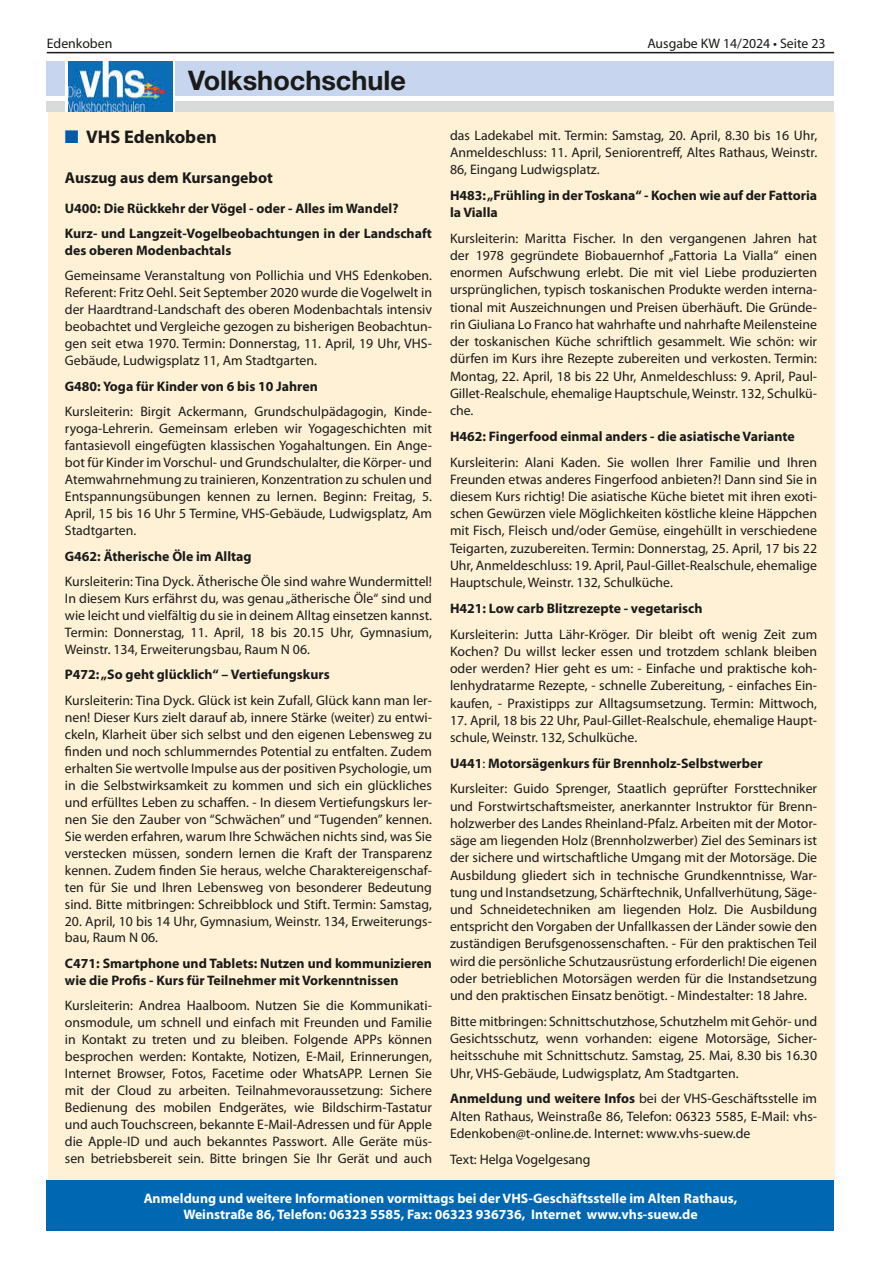
<style>
.page{position:relative;width:881px;height:1263px;background:#fff}
.page>*{position:absolute;margin:0;border:0;box-sizing:border-box;transform-origin:0 0}
.t1{font:700 27px "Helvetica Neue LT";color:#1a1a18}
.t2{font:700 18.3px "Myriad Pro";color:#1a1a18}
.t3{font:700 15.75px "Myriad Pro";color:#1a1a18}
.t4{font:13.8px/17.2px "Myriad Pro";color:#1a1a18;text-align:justify}
.t5{font:700 13.8px/25.5px "Myriad Pro";color:#1a1a18}
.t6{font:700 13.8px/15.1px "Myriad Pro";color:#fff;text-align:center}
.s1{font-weight:700}
.s2{color:#005ca9}
</style>
<div class="page">
<hr style="left:47px;top:52px;width:786px;height:1px;background:#1a1a18">
<div style="left:48px;top:112px;width:785px;height:1068px;background:#fff1d6"></div>
<div style="left:47px;top:1180px;width:786px;height:51px;background:#0068b3"></div>
<div style="left:47px;top:62px;width:786px;height:34px;background:#c7d5ee"></div>
<div style="left:47px;top:102px;width:786px;height:10px;background:#d9dada"></div>
<div style="left:65px;top:62px;width:110px;height:50px;background:linear-gradient(to bottom,#fff,#fff)"></div>
<img style="left:68px;top:62px;width:104px;height:50px">
<p class="t4" style="left:47px;top:34px;width:67px">Edenkoben</p>
<p class="t4" style="left:647px;top:34px;width:180px">Ausgabe KW 14/2024 • Seite 23</p>
<h1 class="t1" style="left:188px;top:64px;width:219px">Volkshochschule</h1>
<p class="t4" style="left:450px;top:126px;width:368px">das Ladekabel mit. Termin: Samstag, 20. April, 8.30 bis 16 Uhr, Anmeldeschluss: 11. April, Seniorentreff, Altes Rathaus, Weinstr.<br>86, Eingang Ludwigsplatz.</p>
<p class="t5" style="left:450px;top:186px;width:368px;line-height:17.2px">H483: „Frühling in der Toskana“ - Kochen wie auf der Fattoria la Vialla</p>
<p class="t4" style="left:450px;top:229px;width:368px">Kursleiterin: Maritta Fischer. In den vergangenen Jahren hat der 1978 gegründete Biobauernhof „Fattoria La Vialla“ einen enormen Aufschwung erlebt. Die mit viel Liebe produzierten ursprünglichen, typisch toskanischen Produkte werden interna&shy;tional mit Auszeichnungen und Preisen überhäuft. Die Gründe&shy;rin Giuliana Lo Franco hat wahrhafte und nahrhafte Meilensteine der toskanischen Küche schriftlich gesammelt. Wie schön: wir dürfen im Kurs ihre Rezepte zubereiten und verkosten. Termin:<br>Montag, 22. April, 18 bis 22 Uhr, Anmeldeschluss: 9. April, Paul-Gillet-Realschule, ehemalige Hauptschule, Weinstr. 132, Schulkü&shy;che.</p>
<p class="t5" style="left:450px;top:423px;width:346px">H462: Fingerfood einmal anders - die asiatische Variante</p>
<p class="t4" style="left:450px;top:453px;width:368px">Kursleiterin: Alani Kaden. Sie wollen Ihrer Familie und Ihren Freunden etwas anderes Fingerfood anbieten?! Dann sind Sie in diesem Kurs richtig! Die asiatische Küche bietet mit ihren exoti&shy;schen Gewürzen viele Möglichkeiten köstliche kleine Häppchen mit Fisch, Fleisch und/oder Gemüse, eingehüllt in verschiedene Teigarten, zuzubereiten. Termin: Donnerstag, 25. April, 17 bis 22<br>Uhr, Anmeldeschluss: 19. April, Paul-Gillet-Realschule, ehemalige Hauptschule, Weinstr. 132, Schulküche.</p>
<p class="t5" style="left:450px;top:595px;width:254px">H421: Low carb Blitzrezepte - vegetarisch</p>
<p class="t4" style="left:450px;top:625px;width:368px">Kursleiterin: Jutta Lähr-Kröger. Dir bleibt oft wenig Zeit zum Kochen? Du willst lecker essen und trotzdem schlank bleiben oder werden? Hier geht es um: - Einfache und praktische koh&shy;lenhydratarme Rezepte, - schnelle Zubereitung, - einfaches Ein&shy;kaufen, - Praxistipps zur Alltagsumsetzung. Termin: Mittwoch,</p>
<p class="t4" style="left:450px;top:711px;width:368px">17. April, 18 bis 22 Uhr, Paul-Gillet-Realschule, ehemalige Haupt&shy;schule, Weinstr. 132, Schulküche.</p>
<p class="t4" style="left:450px;top:750px;width:368px;line-height:25.8px"><span class="s1">U441</span>: <span class="s1">Motorsägenkurs für Brennholz-Selbstwerber<br></span>Kursleiter: Guido Sprenger, Staatlich geprüfter Forsttechniker</p>
<p class="t4" style="left:450px;top:797px;width:368px">und Forstwirtschaftsmeister, anerkannter Instruktor für Brenn&shy;holzwerber des Landes Rheinland-Pfalz. Arbeiten mit der Motor&shy;säge am liegenden Holz (Brennholzwerber) Ziel des Seminars ist der sichere und wirtschaftliche Umgang mit der Motorsäge. Die Ausbildung gliedert sich in technische Grundkenntnisse, War&shy;tung und Instandsetzung, Schärftechnik, Unfallverhütung, Säge&shy;und Schneidetechniken am liegenden Holz. Die Ausbildung entspricht den Vorgaben der Unfallkassen der Länder sowie den zuständigen Berufsgenossenschaften. - Für den praktischen Teil wird die persönliche Schutzausrüstung erforderlich! Die eigenen oder betrieblichen Motorsägen werden für die Instandsetzung und den praktischen Einsatz benötigt. - Mindestalter: 18 Jahre.</p>
<p class="t4" style="left:450px;top:1012px;width:368px">Bitte mitbringen: Schnittschutzhose, Schutzhelm mit Gehör- und Gesichtsschutz, wenn vorhanden: eigene Motorsäge, Sicher&shy;heitsschuhe mit Schnittschutz. Samstag, 25. Mai, 8.30 bis 16.30<br>Uhr, VHS-Gebäude, Ludwigsplatz, Am Stadtgarten.</p>
<p class="t4" style="left:450px;top:1090px;width:368px"><span class="s1">Anmeldung und weitere Infos</span> bei der VHS-Geschäftsstelle im Alten Rathaus, Weinstraße 86, Telefon: 06323 5585, E-Mail: vhs-Edenkoben@t-online.de. Internet: www.vhs-suew.de</p>
<p class="t4" style="left:450px;top:1150px;width:142px">Text: Helga Vogelgesang</p>
<p class="t6" style="left:144px;top:1191px;width:595px">Anmeldung und weitere Informationen vormittags bei der VHS-Geschäftsstelle im Alten Rathaus,<br>Weinstraße 86, Telefon: 06323 5585, Fax: 06323 936736, Internet www.vhs-suew.de</p>
<h2 class="t2" style="left:65px;top:125px;width:153px"><span class="s2">■</span> VHS Edenkoben</h2>
<p class="t3" style="left:65px;top:167px;width:209px">Auszug aus dem Kursangebot</p>
<p class="t5" style="left:65px;top:195px;width:368px">U400: Die Rückkehr der Vögel - oder - Alles im Wandel?<br>Kurz- und Langzeit-Vogelbeobachtungen in der Landschaft</p>
<p class="t5" style="left:65px;top:237px;width:168px">des oberen Modenbachtals</p>
<p class="t4" style="left:65px;top:267px;width:368px">Gemeinsame Veranstaltung von Pollichia und VHS Edenkoben.<br>Referent: Fritz Oehl. Seit September 2020 wurde die Vogelwelt in der Haardtrand-Landschaft des oberen Modenbachtals intensiv beobachtet und Vergleiche gezogen zu bisherigen Beobachtun&shy;gen seit etwa 1970. Termin: Donnerstag, 11. April, 19 Uhr, VHS-Gebäude, Ludwigsplatz 11, Am Stadtgarten.</p>
<p class="t5" style="left:65px;top:373px;width:254px">G480: Yoga für Kinder von 6 bis 10 Jahren</p>
<p class="t4" style="left:65px;top:403px;width:368px">Kursleiterin: Birgit Ackermann, Grundschulpädagogin, Kinde&shy;ryoga-Lehrerin. Gemeinsam erleben wir Yogageschichten mit fantasievoll eingefügten klassischen Yogahaltungen. Ein Ange&shy;bot für Kinder im Vorschul- und Grundschulalter, die Körper- und Atemwahrnehmung zu trainieren, Konzentration zu schulen und Entspannungsübungen kennen zu lernen. Beginn: Freitag, 5.<br>April, 15 bis 16 Uhr 5 Termine, VHS-Gebäude, Ludwigsplatz, Am Stadtgarten.</p>
<p class="t5" style="left:65px;top:543px;width:188px">G462: Ätherische Öle im Alltag</p>
<p class="t4" style="left:65px;top:573px;width:368px">Kursleiterin: Tina Dyck. Ätherische Öle sind wahre Wundermittel!<br>In diesem Kurs erfährst du, was genau „ätherische Öle“ sind und wie leicht und vielfältig du sie in deinem Alltag einsetzen kannst.<br>Termin: Donnerstag, 11. April, 18 bis 20.15 Uhr, Gymnasium, Weinstr. 134, Erweiterungsbau, Raum N 06.</p>
<p class="t5" style="left:65px;top:661px;width:266px">P472: „So geht glücklich“ – Vertiefungskurs</p>
<p class="t4" style="left:65px;top:691px;width:368px">Kursleiterin: Tina Dyck. Glück ist kein Zufall, Glück kann man ler&shy;nen! Dieser Kurs zielt darauf ab, innere Stärke (weiter) zu entwi&shy;ckeln, Klarheit über sich selbst und den eigenen Lebensweg zu finden und noch schlummerndes Potential zu entfalten. Zudem erhalten Sie wertvolle Impulse aus der positiven Psychologie, um in die Selbstwirksamkeit zu kommen und sich ein glückliches und erfülltes Leben zu schaffen. - In diesem Vertiefungskurs ler&shy;nen Sie den Zauber von “Schwächen” und “Tugenden” kennen.<br>Sie werden erfahren, warum Ihre Schwächen nichts sind, was Sie verstecken müssen, sondern lernen die Kraft der Transparenz kennen. Zudem finden Sie heraus, welche Charaktereigenschaf&shy;ten für Sie und Ihren Lebensweg von besonderer Bedeutung sind. Bitte mitbringen: Schreibblock und Stift. Termin: Samstag,</p>
<p class="t4" style="left:65px;top:912px;width:368px">20. April, 10 bis 14 Uhr, Gymnasium, Weinstr. 134, Erweiterungs&shy;bau, Raum N 06.</p>
<p class="t5" style="left:65px;top:954px;width:368px;line-height:17px">C471: Smartphone und Tablets: Nutzen und kommunizieren wie die Profis - Kurs für Teilnehmer mit Vorkenntnissen</p>
<p class="t4" style="left:65px;top:997px;width:368px">Kursleiterin: Andrea Haalboom. Nutzen Sie die Kommunikati&shy;onsmodule, um schnell und einfach mit Freunden und Familie in Kontakt zu treten und zu bleiben. Folgende APPs können besprochen werden: Kontakte, Notizen, E-Mail, Erinnerungen, Internet Browser, Fotos, Facetime oder WhatsAPP. Lernen Sie mit der Cloud zu arbeiten. Teilnahmevoraussetzung: Sichere Bedienung des mobilen Endgerätes, wie Bildschirm-Tastatur und auch Touchscreen, bekannte E-Mail-Adressen und für Apple die Apple-ID und auch bekanntes Passwort. Alle Geräte müs&shy;sen betriebsbereit sein. Bitte bringen Sie Ihr Gerät und auch</p>
</div>
